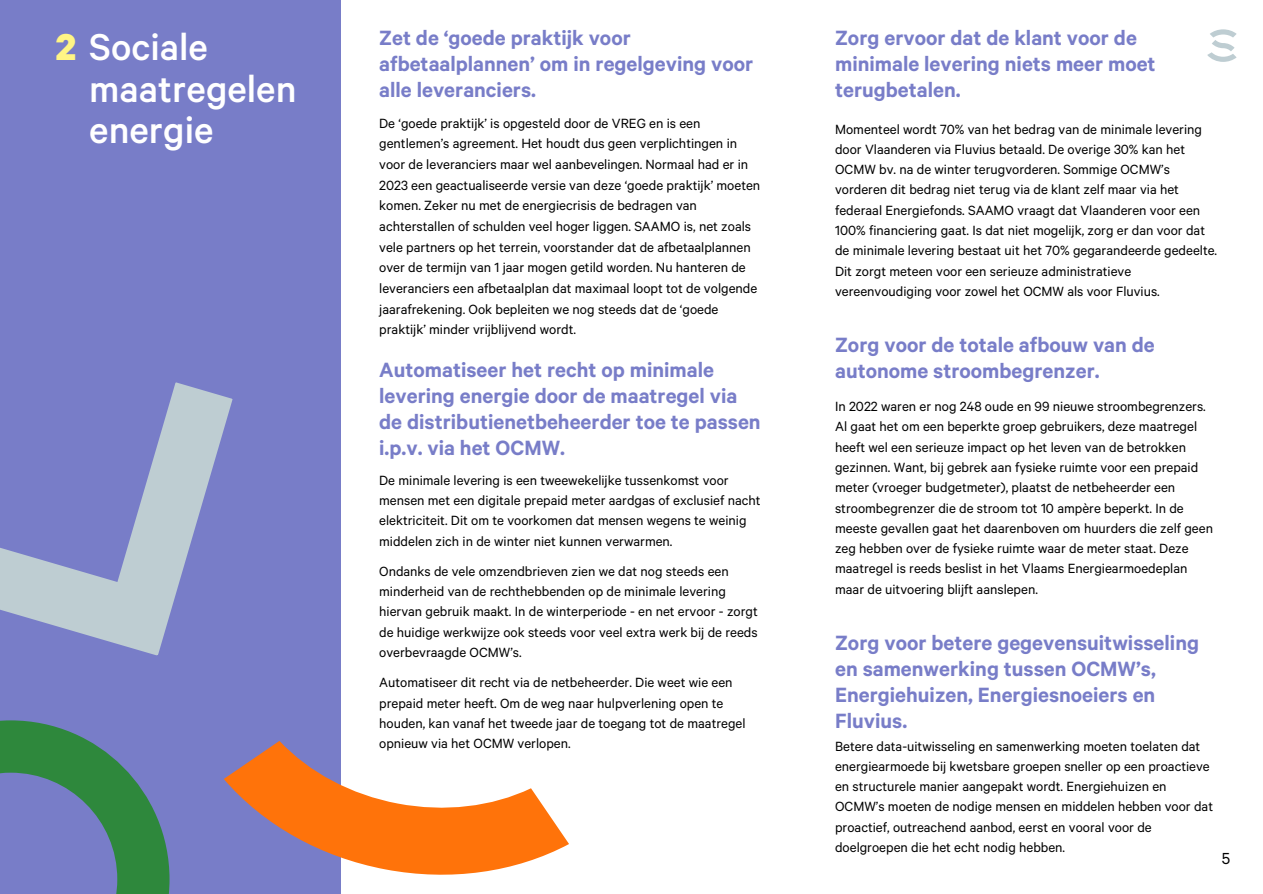
<style>
.page{position:relative;width:1263px;height:894px;background:#fff}
.page>*{position:absolute;margin:0;border:0;box-sizing:border-box;transform-origin:0 0}
.t1{font:500 42px/41.7px "Calibre";color:#fff}
.t2{font:600 23.25px/25.8px "Calibre";color:#787dc8}
.t3{font:18px "Calibre";color:#000}
.t4{font:15px/20.2px "Calibre";color:#000}
.s1{font-weight:700;color:#fff585}
</style>
<div class="page">
<div style="left:0;top:0;width:340px;height:893px;background:#787dc8"></div>
<svg style="left:224px;top:638px;width:345px;height:255px"></svg>
<svg style="left:0;top:382px;width:323px;height:364px"></svg>
<svg style="left:0;top:720px;width:169px;height:173px"></svg>
<svg style="left:1207px;top:29px;width:30px;height:33px"></svg>
<h2 class="t1" style="left:56px;top:33px;width:154px"><span class="s1">2</span> Sociale</h2>
<p class="t1" style="left:89px;top:75px;width:209px">maatregelen energie</p>
<h1 class="t2" style="left:379px;top:29px;width:375px">Zet de ‘goede praktijk voor afbetaalplannen’ om in regelgeving voor alle leveranciers.</h1>
<p class="t4" style="left:379px;top:115px;width:383px;line-height:20.7px">De ‘goede praktijk’ is opgesteld door de VREG en is een gentlemen’s agreement. Het houdt dus geen verplichtingen in voor de leveranciers maar wel aanbevelingen. Normaal had er in 2023 een geactualiseerde versie van deze ‘goede praktijk’ moeten komen. Zeker nu met de energiecrisis de bedragen van achterstallen of schulden veel hoger liggen. SAAMO is, net zoals vele partners op het terrein, voorstander dat de afbetaalplannen over de termijn van 1 jaar mogen getild worden. Nu hanteren de leveranciers een afbetaalplan dat maximaal loopt tot de volgende jaarafrekening. Ook bepleiten we nog steeds dat de ‘goede praktijk’ minder vrijblijvend wordt.</p>
<p class="t2" style="left:379px;top:361px;width:383px">Automatiseer het recht op minimale levering energie door de maatregel via de distributienetbeheerder toe te passen i.p.v. via het OCMW.</p>
<p class="t4" style="left:379px;top:472px;width:383px">De minimale levering is een tweewekelijke tussenkomst voor mensen met een digitale prepaid meter aardgas of exclusief nacht elektriciteit. Dit om te voorkomen dat mensen wegens te weinig middelen zich in de winter niet kunnen verwarmen.</p>
<p class="t4" style="left:379px;top:563px;width:380px">Ondanks de vele omzendbrieven zien we dat nog steeds een minderheid van de rechthebbenden op de minimale levering hiervan gebruik maakt. In de winterperiode - en net ervoor - zorgt de huidige werkwijze ook steeds voor veel extra werk bij de reeds overbevraagde OCMW’s.</p>
<h2 class="t4" style="left:379px;top:674px;width:368px">Automatiseer dit recht via de netbeheerder. Die weet wie een prepaid meter heeft. Om de weg naar hulpverlening open te houden, kan vanaf het tweede jaar de toegang tot de maatregel opnieuw via het OCMW verlopen.</h2>
<p class="t2" style="left:835px;top:29px;width:322px">Zorg ervoor dat de klant voor de minimale levering niets meer moet terugbetalen.</p>
<p class="t4" style="left:835px;top:121px;width:384px">Momenteel wordt 70% van het bedrag van de minimale levering door Vlaanderen via Fluvius betaald. De overige 30% kan het OCMW bv. na de winter terugvorderen. Sommige OCMW’s vorderen dit bedrag niet terug via de klant zelf maar via het federaal Energiefonds. SAAMO vraagt dat Vlaanderen voor een 100% financiering gaat. Is dat niet mogelijk, zorg er dan voor dat de minimale levering bestaat uit het 70% gegarandeerde gedeelte.<br>Dit zorgt meteen voor een serieuze administratieve vereenvoudiging voor zowel het OCMW als voor Fluvius.</p>
<p class="t2" style="left:835px;top:335px;width:321px">Zorg voor de totale afbouw van de autonome stroombegrenzer.</p>
<p class="t4" style="left:835px;top:398px;width:379px">In 2022 waren er nog 248 oude en 99 nieuwe stroombegrenzers.<br>Al gaat het om een beperkte groep gebruikers, deze maatregel heeft wel een serieuze impact op het leven van de betrokken gezinnen. Want, bij gebrek aan fysieke ruimte voor een prepaid meter (vroeger budgetmeter), plaatst de netbeheerder een stroombegrenzer die de stroom tot 10 ampère beperkt. In de meeste gevallen gaat het daarenboven om huurders die zelf geen zeg hebben over de fysieke ruimte waar de meter staat. Deze maatregel is reeds beslist in het Vlaams Energiearmoedeplan maar de uitvoering blijft aanslepen.</p>
<p class="t2" style="left:835px;top:633px;width:365px">Zorg voor betere gegevensuitwisseling en samenwerking tussen OCMW’s,<br>Energiehuizen, Energiesnoeiers en<br>Fluvius.</p>
<h2 class="t4" style="left:835px;top:738px;width:379px">Betere data-uitwisseling en samenwerking moeten toelaten dat energiearmoede bij kwetsbare groepen sneller op een proactieve en structurele manier aangepakt wordt. Energiehuizen en OCMW’s moeten de nodige mensen en middelen hebben voor dat proactief, outreachend aanbod, eerst en vooral voor de doelgroepen die het echt nodig hebben.</h2>
<h2 class="t3" style="left:1222px;top:852px;width:10px">5</h2>
</div>
